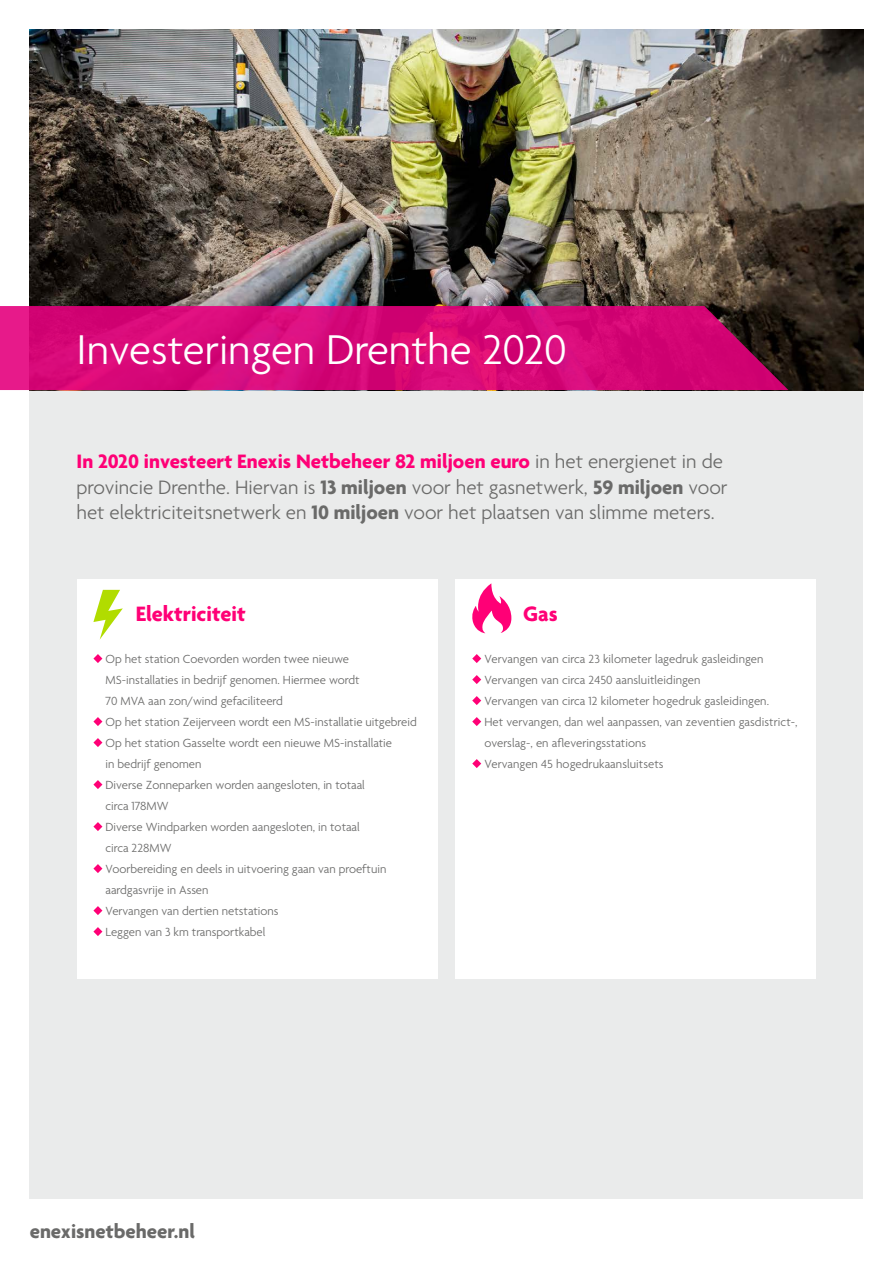
<style>
.page{position:relative;width:893px;height:1263px;background:#fff}
.page>*{position:absolute;margin:0;border:0;box-sizing:border-box;transform-origin:0 0}
.t1{font:300 45px "Agenda";color:#fff}
.t2{font:700 22.5px "Agenda";color:#ff0076}
.t3{font:300 21px/25.5px "Agenda";color:#6a6a69}
.t4{font:700 21px "Agenda";color:#6a6a69}
.t5{font:300 12.75px/21px "Agenda";color:#6a6a69}
.s1{font-weight:700;color:#ff0076}
.s2{font-weight:700}
</style>
<div class="page">
<div style="left:30px;top:30px;width:833px;height:1169px;background:#eaebeb"></div>
<div style="left:77px;top:579px;width:361px;height:399px;background:#fff"></div>
<div style="left:455px;top:579px;width:361px;height:399px;background:#fff"></div>
<svg style="left:93px;top:654px;width:9px;height:9px"></svg>
<svg style="left:93px;top:717px;width:9px;height:9px"></svg>
<svg style="left:93px;top:738px;width:9px;height:9px"></svg>
<svg style="left:93px;top:780px;width:9px;height:9px"></svg>
<svg style="left:93px;top:822px;width:9px;height:9px"></svg>
<svg style="left:93px;top:864px;width:9px;height:9px"></svg>
<svg style="left:93px;top:906px;width:9px;height:9px"></svg>
<svg style="left:93px;top:927px;width:9px;height:9px"></svg>
<svg style="left:93px;top:590px;width:30px;height:50px"></svg>
<svg style="left:472px;top:654px;width:9px;height:9px"></svg>
<svg style="left:472px;top:675px;width:9px;height:9px"></svg>
<svg style="left:472px;top:696px;width:9px;height:9px"></svg>
<svg style="left:472px;top:717px;width:9px;height:9px"></svg>
<svg style="left:472px;top:759px;width:9px;height:9px"></svg>
<svg style="left:472px;top:583px;width:39px;height:50px"></svg>
<img style="left:30px;top:30px;width:833px;height:360px">
<svg style="left:0;top:306px;width:788px;height:84px;background:#cd0972"></svg>
<h1 class="t1" style="left:77px;top:325px;width:492px">Investeringen Drenthe 2020</h1>
<h3 class="t3" style="left:77px;top:450px;width:652px"><span class="s1">In 2020 investeert Enexis Netbeheer 82 miljoen euro</span> in het energienet in de provincie Drenthe. Hiervan is <span class="s2">13 miljoen</span> voor het gasnetwerk, <span class="s2">59 miljoen</span> voor het elektriciteitsnetwerk en <span class="s2">10 miljoen</span> voor het plaatsen van slimme meters.</h3>
<h2 class="t2" style="left:136px;top:602px;width:111px">Elektriciteit</h2>
<p class="t5" style="left:105px;top:649px;width:313px">Op het station Coevorden worden twee nieuwe MS-installaties in bedrijf genomen. Hiermee wordt<br>70 MVA aan zon/wind gefaciliteerd<br>Op het station Zeijerveen wordt een MS-installatie uitgebreid Op het station Gasselte wordt een nieuwe MS-installatie<br>in bedrijf genomen<br>Diverse Zonneparken worden aangesloten, in totaal<br>circa 178MW<br>Diverse Windparken worden aangesloten, in totaal<br>circa 228MW<br>Voorbereiding en deels in uitvoering gaan van proeftuin aardgasvrije in Assen<br>Vervangen van dertien netstations<br>Leggen van 3 km transportkabel</p>
<h2 class="t2" style="left:523px;top:602px;width:36px">Gas</h2>
<p class="t5" style="left:484px;top:649px;width:315px">Vervangen van circa 23 kilometer lagedruk gasleidingen Vervangen van circa 2450 aansluitleidingen<br>Vervangen van circa 12 kilometer hogedruk gasleidingen.<br>Het vervangen, dan wel aanpassen, van zeventien gasdistrict-, overslag-, en afleveringsstations<br>Vervangen 45 hogedrukaansluitsets</p>
<h3 class="t4" style="left:30px;top:1219px;width:167px">enexisnetbeheer.nl</h3>
</div>
